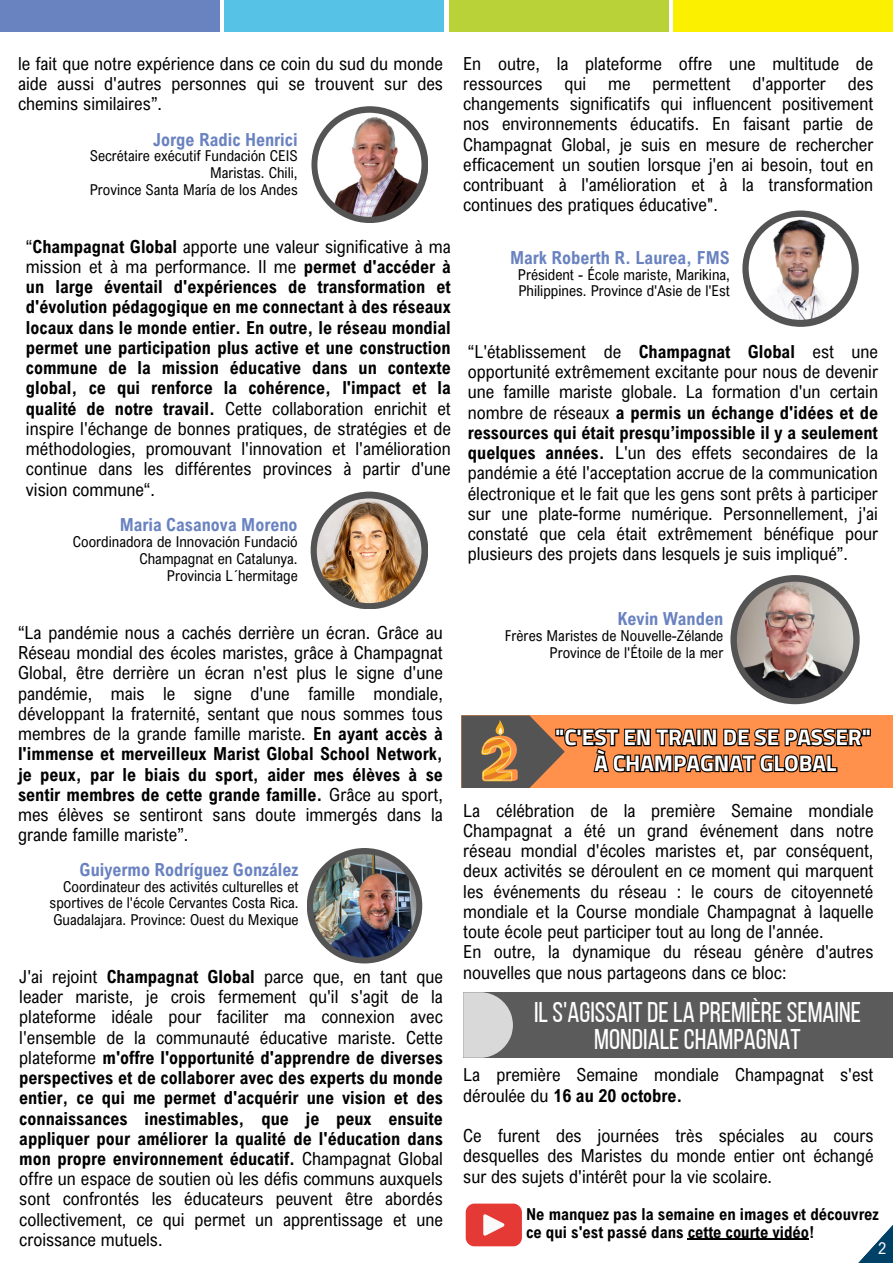
<style>
.page{position:relative;width:893px;height:1264px;background:#fff}
.page>*{position:absolute;margin:0;border:0;box-sizing:border-box;transform-origin:0 0}
.t1{font:28.5px/27px "Bebas Neue";color:#fff;text-align:center}
.t2{font:700 22.5px "Titillium Web";color:#fff}
.t3{font:18px/20.2px "Arial Nova Cond";color:#000;text-align:justify}
.t4{font:700 18px/20.2px "Arial Nova Cond";color:#000;text-align:justify}
.t5{font:700 18px "Arial Nova Cond";color:#6982c0}
.t6{font:700 16.5px/18px "Arial Nova Cond";color:#000}
.t7{font:16.5px "Arial Nova Cond";color:#fff}
.t8{font:15px/16.8px "Arial Nova Cond";color:#000;text-align:right}
.s1{font-weight:400}
.s2{font-weight:700}
</style>
<div class="page">
<svg style="left:859px;top:1226px;width:33px;height:36px"></svg>
<div style="left:0;top:0;width:220px;height:32px;background:#6982c0"></div>
<div style="left:224px;top:0;width:220px;height:32px;background:#56c2e6"></div>
<div style="left:448px;top:0;width:220px;height:32px;background:#b9d237"></div>
<div style="left:673px;top:0;width:219px;height:32px;background:#faf000"></div>
<div style="left:311px;top:106px;width:117px;height:117px;background:#545454;border-radius:50%"></div>
<img style="left:317px;top:113px;width:104px;height:104px;border-radius:50%">
<div style="left:310px;top:491px;width:118px;height:118px;background:#545454;border-radius:50%"></div>
<img style="left:317px;top:498px;width:104px;height:105px;border-radius:50%">
<div style="left:307px;top:848px;width:115px;height:115px;background:#545454;border-radius:50%"></div>
<img style="left:313px;top:854px;width:103px;height:103px;border-radius:50%">
<div style="left:742px;top:210px;width:116px;height:117px;background:#545454;border-radius:50%"></div>
<img style="left:748px;top:217px;width:103px;height:103px;border-radius:50%">
<div style="left:730px;top:575px;width:129px;height:129px;background:#545454;border-radius:50%"></div>
<img style="left:736px;top:581px;width:117px;height:117px;border-radius:50%">
<div style="left:461px;top:715px;width:431px;height:73px;background:#ff914d"></div>
<div style="left:463px;top:992px;width:429px;height:65px;background:#5b5b5b"></div>
<svg style="left:463px;top:992px;width:50px;height:65px"></svg>
<svg style="left:465px;top:1203px;width:57px;height:43px"></svg>
<svg style="left:461px;top:715px;width:410px;height:73px"></svg>
<hr style="left:687px;top:1238px;width:122px;height:1px;background:#000">
<p class="t3" style="left:18px;top:53px;width:426px">le fait que notre expérience dans ce coin du sud du monde aide aussi d'autres personnes qui se trouvent sur des chemins similaires”.</p>
<p class="t3" style="left:463px;top:53px;width:411px">En outre, la plateforme offre une multitude de ressources qui me permettent d'apporter des changements significatifs qui influencent positivement nos environnements éducatifs. En faisant partie de Champagnat Global, je suis en mesure de rechercher efficacement un soutien lorsque j'en ai besoin, tout en contribuant à l'amélioration et à la transformation continues des pratiques éducative".</p>
<p class="t5" style="left:153px;top:128px;width:146px">Jorge Radic Henrici</p>
<p class="t8" style="left:90px;top:147px;width:209px">Secrétaire exécutif Fundación CEIS<br>Maristas. Chili,</p>
<p class="t8" style="left:90px;top:181px;width:209px">Province Santa María de los Andes</p>
<p class="t4" style="left:26px;top:236px;width:426px"><span class="s1">“</span>Champagnat Global <span class="s1">apporte une valeur significative à ma mission et à ma performance. Il me</span> permet d'accéder à un large éventail d'expériences de transformation et d'évolution pédagogique en me connectant à des réseaux locaux dans le monde entier. En outre, le réseau mondial permet une participation plus active et une construction commune de la mission éducative dans un contexte global, ce qui renforce la cohérence, l'impact et la qualité de notre travail. <span class="s1">Cette collaboration enrichit et inspire l'échange de bonnes pratiques, de stratégies et de méthodologies, promouvant l'innovation et l'amélioration continue dans les différentes provinces à partir d'une vision commune“.</span></p>
<p class="t5" style="left:120px;top:513px;width:179px">Maria Casanova Moreno</p>
<p class="t8" style="left:73px;top:532px;width:226px">Coordinadora de Innovación Fundació<br>Champagnat en Catalunya.</p>
<p class="t8" style="left:167px;top:566px;width:132px">Provincia L´hermitage</p>
<p class="t3" style="left:18px;top:622px;width:426px">“La pandémie nous a cachés derrière un écran. Grâce au Réseau mondial des écoles maristes, grâce à Champagnat Global, être derrière un écran n'est plus le signe d'une pandémie, mais le signe d'une famille mondiale, développant la fraternité, sentant que nous sommes tous membres de la grande famille mariste. <span class="s2">En ayant accès à l'immense et merveilleux Marist Global School Network, je peux, par le biais du sport, aider mes élèves à se sentir membres de cette grande famille.</span> Grâce au sport, mes élèves se sentiront sans doute immergés dans la grande famille mariste”.</p>
<p class="t5" style="left:80px;top:858px;width:220px">Guiyermo Rodríguez González</p>
<p class="t8" style="left:50px;top:877px;width:250px;text-align:justify;text-indent:14px">Coordinateur des activités culturelles et sportives de l'école Cervantes Costa Rica.<br>Guadalajara. Province: Ouest du Mexique</p>
<p class="t3" style="left:19px;top:965px;width:425px">J'ai rejoint <span class="s2">Champagnat Global</span> parce que, en tant que leader mariste, je crois fermement qu'il s'agit de la plateforme idéale pour faciliter ma connexion avec l'ensemble de la communauté éducative mariste. Cette plateforme <span class="s2">m'offre l'opportunité d'apprendre de diverses perspectives et de collaborer avec des experts du monde entier, ce qui me permet d'acquérir une vision et des connaissances inestimables, que je peux ensuite appliquer pour améliorer la qualité de l'éducation dans mon propre environnement éducatif.</span> Champagnat Global offre un espace de soutien où les défis communs auxquels sont confrontés les éducateurs peuvent être abordés collectivement, ce qui permet un apprentissage et une croissance mutuels.</p>
<p class="t5" style="left:510px;top:246px;width:221px">Mark Roberth R. Laurea, FMS</p>
<p class="t8" style="left:517px;top:265px;width:214px;text-align:left">Président - École mariste, Marikina,<br>Philippines. Province d'Asie de l'Est</p>
<p class="t3" style="left:468px;top:341px;width:411px">“L'établissement de <span class="s2">Champagnat Global</span> est une opportunité extrêmement excitante pour nous de devenir une famille mariste globale. La formation d'un certain nombre de réseaux <span class="s2">a permis un échange d'idées et de ressources qui était presqu’impossible il y a seulement quelques années.</span> L'un des effets secondaires de la pandémie a été l'acceptation accrue de la communication électronique et le fait que les gens sont prêts à participer sur une plate-forme numérique. Personnellement, j'ai constaté que cela était extrêmement bénéfique pour plusieurs des projets dans lesquels je suis impliqué”.</p>
<p class="t5" style="left:617px;top:607px;width:107px">Kevin Wanden</p>
<p class="t8" style="left:504px;top:626px;width:220px">Frères Maristes de Nouvelle-Zélande</p>
<p class="t8" style="left:549px;top:643px;width:175px">Province de l'Étoile de la mer</p>
<p class="t2" style="left:555px;top:719px;width:317px">"C'EST EN TRAIN DE SE PASSER"</p>
<p class="t2" style="left:594px;top:745px;width:243px">À CHAMPAGNAT GLOBAL</p>
<p class="t3" style="left:463px;top:799px;width:411px">La célébration de la première Semaine mondiale Champagnat a été un grand événement dans notre réseau mondial d'écoles maristes et, par conséquent, deux activités se déroulent en ce moment qui marquent les événements du réseau : le cours de citoyenneté mondiale et la Course mondiale Champagnat à laquelle toute école peut participer tout au long de l'année.</p>
<p class="t3" style="left:463px;top:941px;width:411px">En outre, la dynamique du réseau génère d'autres nouvelles que nous partageons dans ce bloc:</p>
<p class="t1" style="left:534px;top:1001px;width:328px">ILS'AGISSAITDELA PREMIÈRESEMAINE<br>MONDIALECHAMPAGNAT</p>
<p class="t3" style="left:463px;top:1064px;width:411px">La première Semaine mondiale Champagnat s'est déroulée du <span class="s2">16 au 20 octobre.</span></p>
<p class="t3" style="left:463px;top:1125px;width:411px">Ce furent des journées très spéciales au cours desquelles des Maristes du monde entier ont échangé sur des sujets d'intérêt pour la vie scolaire.</p>
<p class="t6" style="left:526px;top:1204px;width:354px">Ne manquez pas la semaine en images et découvrez ce qui s'est passé dans cette courte vidéo!</p>
<p class="t7" style="left:878px;top:1237px;width:10px">2</p>
</div>
